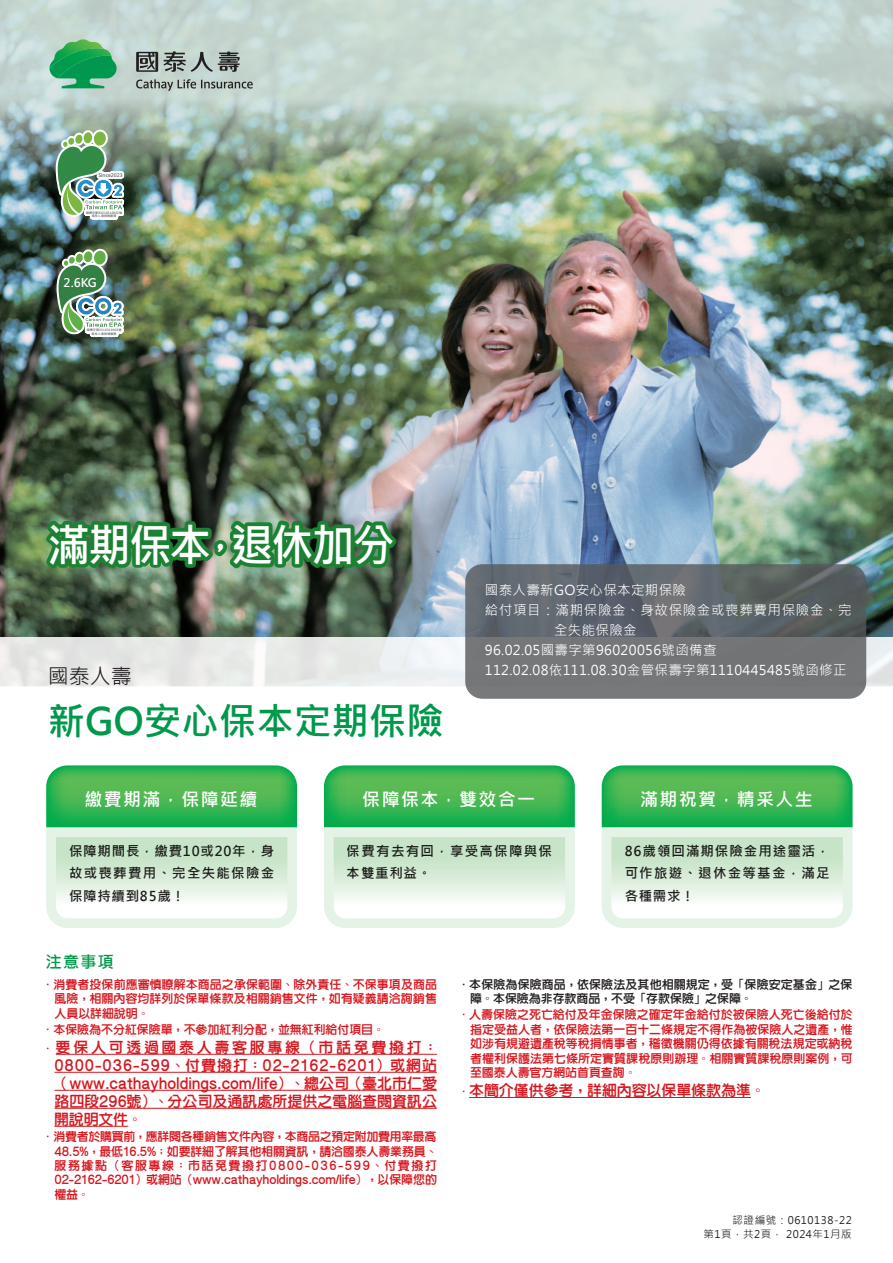
<style>
.page{position:relative;width:893px;height:1263px;background:#fff}
.page>*{position:absolute;margin:0;border:0;box-sizing:border-box;transform-origin:0 0}
.t1{font:700 45px "Microsoft Jheng Hei";letter-spacing:-.05em;color:#fff;scale:.95 1}
.t2{font:700 37.5px "Microsoft Jheng Hei";color:#00984a}
.t3{font:21px "Microsoft Jheng Hei";color:#231f20}
.t4{font:700 18px "Microsoft Jheng Hei";letter-spacing:.075em;color:#fff}
.t5{font:700 16.5px "Microsoft Jheng Hei";color:#00984a}
.t6{font:15px/18px "AR New Hei B5 EB";letter-spacing:-.005em;color:#d7171f;text-align:justify}
.t7{font:13.5px "Microsoft Jheng Hei";letter-spacing:.025em;color:#fff}
.t8{font:700 13.5px/22.5px "Microsoft Jheng Hei";letter-spacing:.07em;color:#231f20;text-align:justify}
.t9{font:13.5px "Microsoft Jheng Hei";letter-spacing:.045em;color:#fff}
.t10{font:700 13.5px/22.5px "Microsoft Jheng Hei";letter-spacing:.09em;color:#231f20}
.t11{font:12px/14.4px "AR New Hei B5 EB";letter-spacing:-.005em;color:#d7171f;text-align:justify}
.t12{font:12px/14.4px "AR New Hei B5 EB";letter-spacing:.005em;color:#231f20}
.t13{font:700 11.85px "Microsoft Jheng Hei";color:#fff}
.t14{font:10.5px/14px "Microsoft Jheng Hei";letter-spacing:.05em;color:#231f20;text-align:right}
.t15{font:700 4.95px "Microsoft Jheng Hei";color:#57585a}
.t16{font:700 3px/3.6px "Microsoft Jheng Hei";letter-spacing:.025em;color:#57585a;text-align:center}
.t17{font:700 3px/3.6px "Microsoft Jheng Hei";letter-spacing:.045em;color:#57585a;text-align:center}
.s1{font-size:12px}
</style>
<div class="page">
<img style="left:0;top:0;width:893px;height:686px">
<img style="left:39px;top:487px;width:364px;height:89px">
<hr style="left:56px;top:1054px;width:381px;height:1px;background:#d7171f">
<hr style="left:55px;top:1072px;width:382px;height:1px;background:#d7171f">
<svg style="left:55px;top:1090px;width:14px;height:1px"></svg>
<hr style="left:69px;top:1090px;width:368px;height:1px;background:#d7171f">
<hr style="left:55px;top:1108px;width:382px;height:1px;background:#d7171f">
<hr style="left:55px;top:1126px;width:58px;height:1px;background:#d7171f">
<svg style="left:113px;top:1126px;width:15px;height:1px"></svg>
<hr style="left:469px;top:1097px;width:282px;height:1px;background:#d7171f">
<svg style="left:46px;top:765px;width:251px;height:163px;background:#a1d9ab"></svg>
<svg style="left:324px;top:765px;width:251px;height:163px;background:#a1daab"></svg>
<svg style="left:602px;top:765px;width:251px;height:163px;background:#a1daab"></svg>
<svg style="left:465px;top:564px;width:401px;height:135px;background:#686c70"></svg>
<svg style="left:136px;top:79px;width:117px;height:12px"></svg>
<svg style="left:136px;top:51px;width:104px;height:21px;background:#88918d"></svg>
<img style="left:50px;top:10px;width:78px;height:402px">
<p class="t15" style="left:98px;top:172px;width:26px">Since2023</p>
<p class="t16" style="left:86px;top:211px;width:38px">碳標字第R2316510002號每件人身保險服務</p>
<p class="t13" style="left:64px;top:275px;width:35px">2.6KG</p>
<p class="t17" style="left:87px;top:328px;width:36px">碳標字第2316510003號每件人身保險服務</p>
<h1 class="t1" style="left:47px;top:517px;width:367px">滿期保本，退休加分</h1>
<h3 class="t3" style="left:48px;top:663px;width:85px">國泰人壽</h3>
<h2 class="t2" style="left:48px;top:697px;width:398px">新GO安心保本定期保險</h2>
<p class="t7" style="left:485px;top:581px;width:203px">國泰人壽新GO安心保本定期保險</p>
<p class="t9" style="left:485px;top:601px;width:368px">給付項目：滿期保險金、身故保險金或喪葬費用保險金、完</p>
<p class="t7" style="left:554px;top:622px;width:84px">全失能保險金</p>
<p class="t7" style="left:485px;top:642px;width:233px">96.02.05國壽字第96020056號函備查</p>
<p class="t7" style="left:485px;top:662px;width:363px">112.02.08依111.08.30金管保壽字第1110445485號函修正</p>
<h3 class="t4" style="left:85px;top:788px;width:174px">繳費期滿，保障延續</h3>
<p class="t8" style="left:69px;top:840px;width:207px">保障期間長，繳費10或20年，身故或喪葬費用、完全失能保險金保障持續到85歲！</p>
<h3 class="t4" style="left:362px;top:788px;width:174px">保障保本，雙效合一</h3>
<p class="t10" style="left:347px;top:840px;width:207px">保費有去有回，享受高保障與保本雙重利益。</p>
<h3 class="t4" style="left:640px;top:788px;width:174px">滿期祝賀，精采人生</h3>
<p class="t8" style="left:625px;top:840px;width:207px">86歲領回滿期保險金用途靈活，可作旅遊、退休金等基金，滿足各種需求！</p>
<h3 class="t5" style="left:45px;top:951px;width:70px">注意事項</h3>
<p class="t11" style="left:54px;top:978px;width:384px;text-indent:-13px">．消費者投保前應審慎瞭解本商品之承保範圍、除外責任、不保事項及商品風險，相關內容均詳列於保單條款及相關銷售文件，如有疑義請洽詢銷售人員以詳細說明。</p>
<p class="t11" style="left:42px;top:1022px;width:344px">．本保險為不分紅保險單，不參加紅利分配，並無紅利給付項目。</p>
<p class="t6" style="left:53px;top:1039px;width:387px;text-indent:-11px"><span class="s1">．</span>要保人可透過國泰人壽客服專線（市話免費撥打：0800-036-599、付費撥打：02-2162-6201）或網站（www.cathayholdings.com/life）、總公司（臺北市仁愛路四段296號）、分公司及通訊處所提供之電腦查閱資訊公開說明文件。</p>
<p class="t11" style="left:54px;top:1130px;width:384px;text-indent:-12px">．消費者於購買前，應詳閱各種銷售文件內容，本商品之預定附加費用率最高48.5%，最低16.5%；如要詳細了解其他相關資訊，請洽國泰人壽業務員、服務據點（客服專線：市話免費撥打0800-036-599、付費撥打02-2162-6201）或網站（www.cathayholdings.com/life），以保障您的權益。</p>
<p class="t12" style="left:470px;top:978px;width:384px;text-indent:-12px">．本保險為保險商品，依保險法及其他相關規定，受「保險安定基金」之保障。本保險為非存款商品，不受「存款保險」之保障。</p>
<p class="t11" style="left:470px;top:1008px;width:384px;text-indent:-12px">．人壽保險之死亡給付及年金保險之確定年金給付於被保險人死亡後給付於指定受益人者，依保險法第一百十二條規定不得作為被保險人之遺產，惟如涉有規避遺產稅等稅捐情事者，稽徵機關仍得依據有關稅法規定或納稅者權利保護法第七條所定實質課稅原則辦理。相關實質課稅原則案例，可至國泰人壽官方網站首頁查詢。</p>
<p class="t6" style="left:458px;top:1082px;width:309px"><span class="s1">．</span>本簡介僅供參考，詳細內容以保單條款為準。</p>
<p class="t14" style="left:704px;top:1213px;width:150px">認證編號：0610138-22<br>第1頁，共2頁， 2024年1月版</p>
</div>
